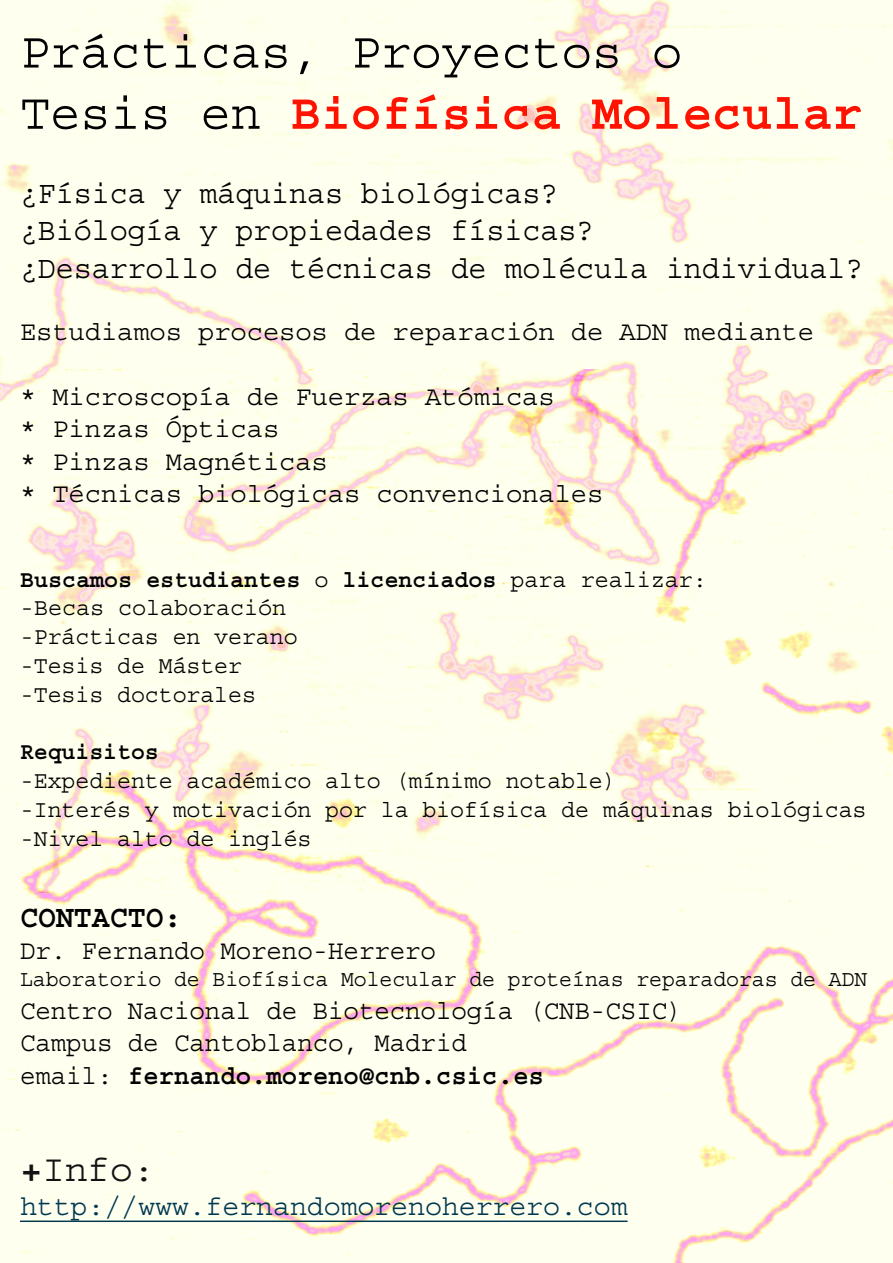
<style>
.page{position:relative;width:893px;height:1263px;background:#fff}
.page>*{position:absolute;margin:0;border:0;box-sizing:border-box;transform-origin:0 0}
.t1{font:51px/61.2px "Courier";color:#000}
.t2{font:37.5px "Courier";color:#121312}
.t3{font:31.5px/37.8px "Courier";color:#000;scale:.95 1}
.t4{font:700 31.5px "Courier";color:#000;scale:.95 1}
.t5{font:28.2px "Courier";color:#003850}
.t6{font:27px/32.4px "Courier";color:#000}
.t7{font:27px/32.4px "Courier";color:#000;scale:.95 1}
.t8{font:24px/28.8px "Courier";color:#000}
.t9{font:24px/28.8px "Courier";color:#000;scale:.96 1}
.t10{font:700 24px "Courier";color:#000;scale:.96 1}
.t11{font:22.5px "Courier";color:#000;scale:.95 1}
.s1{font-weight:700;color:#ff1200}
.s2{font-weight:700}
</style>
<div class="page">
<svg style="left:0;top:0;width:893px;height:370px;fill:#feffee"></svg>
<img style="left:0;top:370px;width:893px;height:893px">
<hr style="left:20px;top:1220px;width:608px;height:2px;background:#003850">
<h1 class="t1" style="left:20px;top:23px;width:844px">Prácticas, Proyectos o<br>Tesis en <span class="s1">Biofísica Molecular</span></h1>
<p class="t3" style="left:20px;top:175px;width:889px">¿Física y máquinas biológicas?<br>¿Biólogía y propiedades físicas?<br>¿Desarrollo de técnicas de molécula individual?</p>
<p class="t6" style="left:20px;top:316px;width:795px">Estudiamos procesos de reparación de ADN mediante</p>
<p class="t6" style="left:20px;top:381px;width:585px">* Microscopía de Fuerzas Atómicas<br>* Pinzas Ópticas<br>* Pinzas Magnéticas<br>* Técnicas biológicas convencionales</p>
<p class="t8" style="left:20px;top:566px;width:688px"><span class="s2">Buscamos estudiantes</span> o <span class="s2">licenciados</span> para realizar: -Becas colaboración<br>-Prácticas en verano<br>-Tesis de Máster<br>-Tesis doctorales</p>
<p class="t10" style="left:20px;top:740px;width:146px">Requisitos</p>
<p class="t9" style="left:20px;top:767px;width:883px">-Expediente académico alto (mínimo notable)<br>-Interés y motivación por la biofísica de máquinas biológicas -Nivel alto de inglés</p>
<p class="t4" style="left:20px;top:901px;width:172px">CONTACTO:</p>
<p class="t7" style="left:20px;top:936px;width:439px">Dr. Fernando Moreno-Herrero</p>
<p class="t11" style="left:20px;top:968px;width:893px">Laboratorio de Biofísica Molecular de proteínas reparadoras de ADN</p>
<p class="t7" style="left:20px;top:995px;width:699px">Centro Nacional de Biotecnología (CNB-CSIC)<br>Campus de Cantoblanco, Madrid<br>email: <span class="s2">fernando.moreno@cnb.csic.es</span></p>
<h2 class="t2" style="left:20px;top:1151px;width:137px"><span class="s2">+</span>Info:</h2>
<p class="t5" style="left:20px;top:1192px;width:609px">http://www.fernandomorenoherrero.com</p>
</div>
